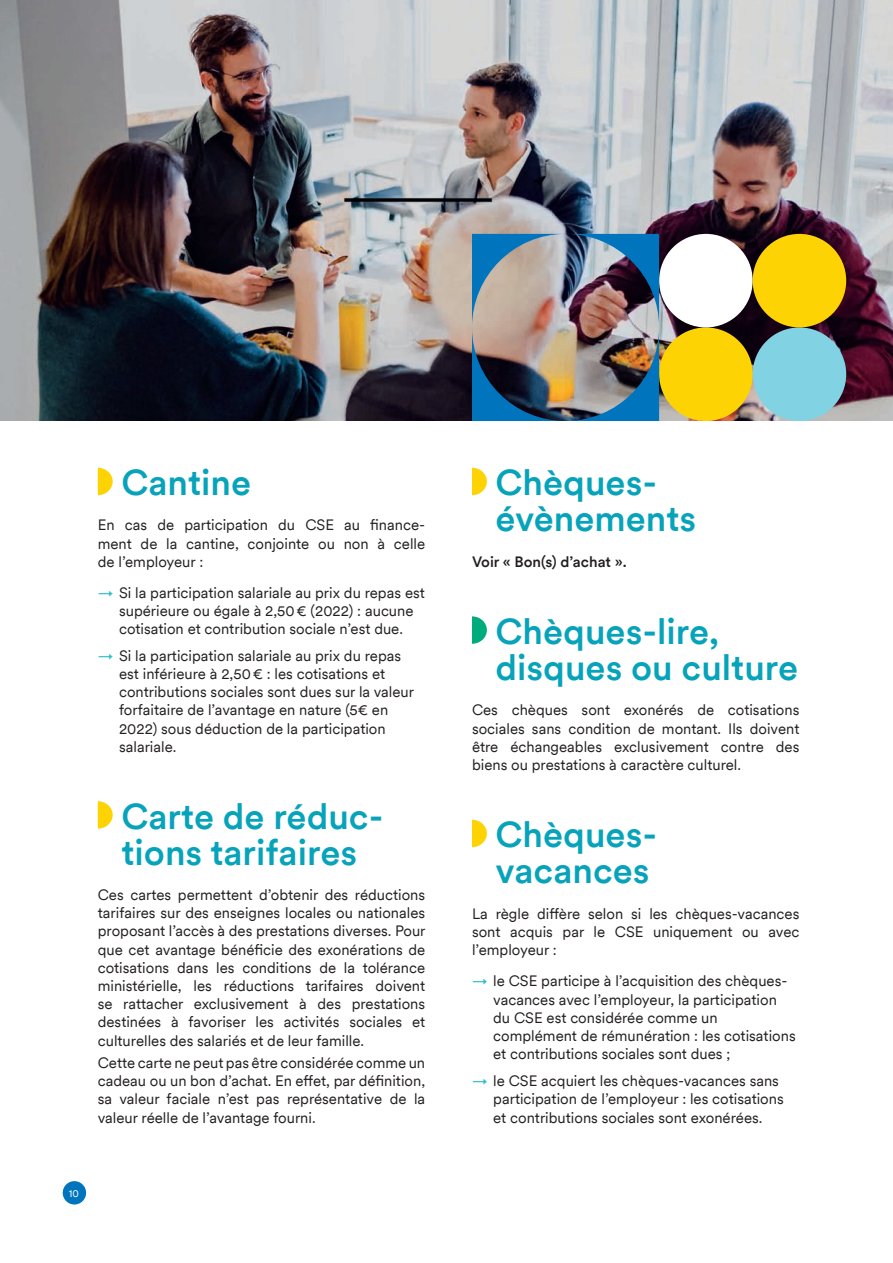
<style>
.page{position:relative;width:893px;height:1263px;background:#fff}
.page>*{position:absolute;margin:0;border:0;box-sizing:border-box;transform-origin:0 0}
.Titre__Presta{font:500 36px/36.3px "Circular";color:#06a3bb}
.Texte_courant{font:15px/18.1px "Circular";color:#231f20;text-align:justify}
.Texte_courant-2{font:500 15px "Circular";color:#231f20}
.t1{font:10.5px "Circular";color:#fff}
.s1{color:#33c0c9}
</style>
<div class="page">
<div style="left:63px;top:1181px;width:23px;height:23px;background:#0075bd;border-radius:12px"></div>
<img style="left:0;top:0;width:893px;height:421px">
<div style="left:753px;top:327px;width:93px;height:94px;background:#81d2e2;border-radius:47px"></div>
<div style="left:753px;top:234px;width:93px;height:93px;background:#fed304;border-radius:47px"></div>
<img style="left:472px;top:234px;width:281px;height:187px">
<svg style="left:98px;top:468px;width:15px;height:27px"></svg>
<svg style="left:98px;top:801px;width:15px;height:28px"></svg>
<svg style="left:472px;top:468px;width:15px;height:27px"></svg>
<svg style="left:472px;top:616px;width:15px;height:28px"></svg>
<svg style="left:472px;top:820px;width:15px;height:27px"></svg>
<p class="Titre__Presta" style="left:121px;top:463px;width:131px">Cantine</p>
<p class="Texte_courant" style="left:98px;top:515px;width:329px">En cas de participation du CSE au finance&shy;ment de la cantine, conjointe ou non à celle de l’employeur :</p>
<p class="Texte_courant" style="left:119px;top:583px;width:307px;text-align:left;text-indent:-21px"><span class="s1">→</span> Si la participation salariale au prix du repas est supérieure ou égale à 2,50€ (2022) : aucune cotisation et contribution sociale n’est due.</p>
<p class="Texte_courant" style="left:119px;top:646px;width:296px;text-align:left;text-indent:-21px"><span class="s1">→</span> Si la participation salariale au prix du repas est inférieure à 2,50€ : les cotisations et contributions sociales sont dues sur la valeur forfaitaire de l’avantage en nature (5€ en 2022) sous déduction de la participation salariale.</p>
<p class="Titre__Presta" style="left:121px;top:796px;width:264px">Carte de réduc&shy;tions tarifaires</p>
<p class="Texte_courant" style="left:98px;top:885px;width:329px">Ces cartes permettent d’obtenir des réductions tarifaires sur des enseignes locales ou nationales proposant l’accès à des prestations diverses. Pour que cet avantage bénéficie des exonérations de cotisations dans les conditions de la tolérance ministérielle, les réductions tarifaires doivent se rattacher exclusivement à des prestations destinées à favoriser les activités sociales et culturelles des salariés et de leur famille.</p>
<p class="Texte_courant" style="left:98px;top:1053px;width:329px">Cette carte ne peut pas être considérée comme un cadeau ou un bon d’achat. En effet, par définition, sa valeur faciale n’est pas représentative de la valeur réelle de l’avantage fourni.</p>
<p class="t1" style="left:69px;top:1186px;width:12px">10</p>
<p class="Titre__Presta" style="left:496px;top:463px;width:202px">Chèques&shy;évènements</p>
<p class="Texte_courant-2" style="left:472px;top:551px;width:156px">Voir « Bon(s) d’achat ».</p>
<p class="Titre__Presta" style="left:496px;top:611px;width:304px">Chèques-lire, disques ou culture</p>
<p class="Texte_courant" style="left:472px;top:700px;width:329px">Ces chèques sont exonérés de cotisations sociales sans condition de montant. Ils doivent être échangeables exclusivement contre des biens ou prestations à caractère culturel.</p>
<p class="Titre__Presta" style="left:496px;top:815px;width:158px">Chèques&shy;vacances</p>
<p class="Texte_courant" style="left:472px;top:904px;width:329px">La règle diffère selon si les chèques-vacances sont acquis par le CSE uniquement ou avec l’employeur :</p>
<p class="Texte_courant" style="left:493px;top:971px;width:304px;text-align:left;text-indent:-21px"><span class="s1">→</span> le CSE participe à l’acquisition des chèques&shy;vacances avec l’employeur, la participation du CSE est considérée comme un complément de rémunération : les cotisations et contributions sociales sont dues ;</p>
<p class="Texte_courant" style="left:493px;top:1071px;width:292px;text-align:left;text-indent:-21px"><span class="s1">→</span> le CSE acquiert les chèques-vacances sans participation de l’employeur : les cotisations et contributions sociales sont exonérées.</p>
</div>
